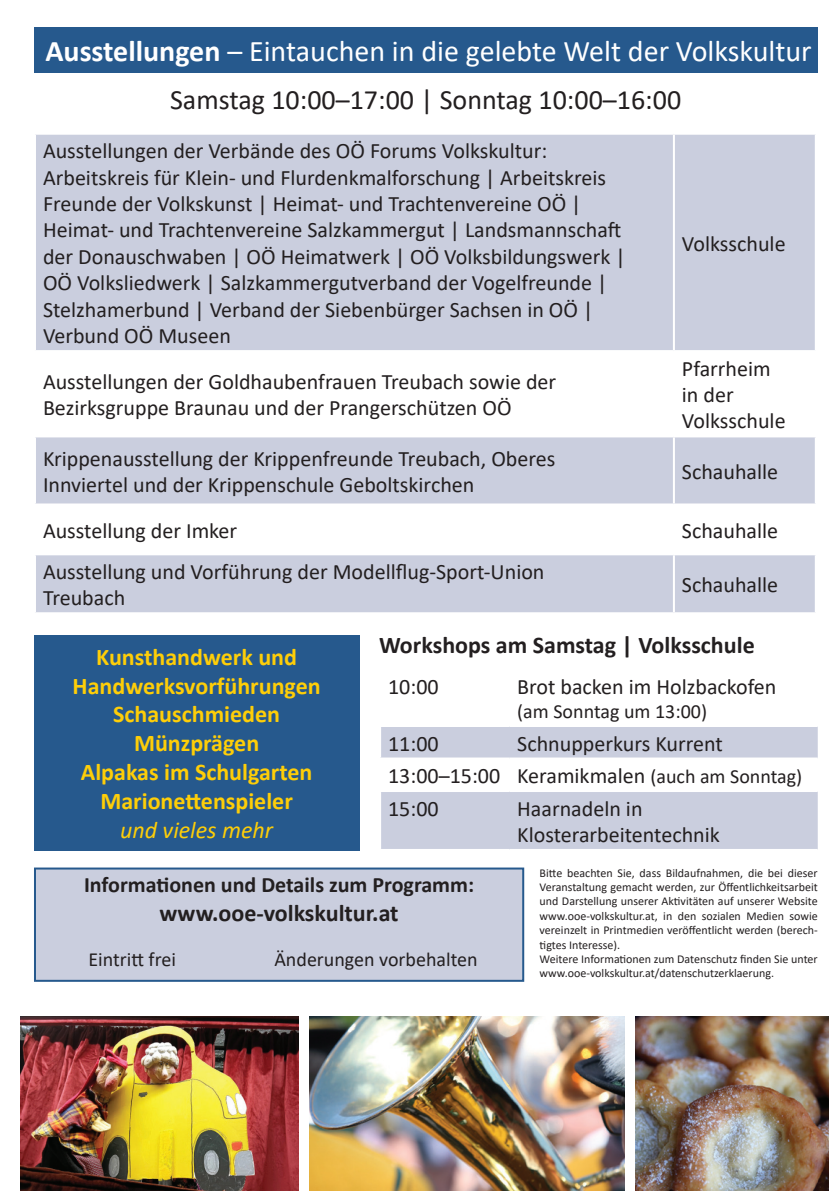
<style>
.page{position:relative;width:840px;height:1191px;background:#fff}
.page>*{position:absolute;margin:0;border:0;box-sizing:border-box;transform-origin:0 0}
.t1{font:30px "Calibri";color:#fff}
.t2{font:28px "Calibri";color:#231f20}
.t3{font:700 24px/28.8px "Calibri";color:#fece08;text-align:center}
.t4{font:700 24px "Calibri";color:#231f20}
.t5{font:italic 24px "Calibri";color:#fece08}
.t6{font:22px/26.4px "Calibri";color:#231f20}
.t7{font:700 22px "Calibri";color:#231f20}
.t8{font:20px "Calibri";color:#231f20}
.t9{font:12px/14.4px "Calibri";color:#231f20}
.s1{font-weight:700}
.s2{font-size:20px}
</style>
<div class="page">
<div style="left:34px;top:635px;width:325px;height:216px;background:#26598d"></div>
<svg style="left:36px;top:135px;width:778px;height:477px;fill:#cacede"></svg>
<hr style="left:672px;top:135px;width:2px;height:215px;background:#fff">
<hr style="left:34px;top:350px;width:639px;height:2px;background:#fff">
<hr style="left:673px;top:350px;width:143px;height:2px;background:#fff">
<hr style="left:672px;top:352px;width:2px;height:83px;background:#fff">
<hr style="left:34px;top:435px;width:639px;height:2px;background:#fff">
<hr style="left:673px;top:435px;width:143px;height:2px;background:#fff">
<hr style="left:672px;top:437px;width:2px;height:66px;background:#fff">
<hr style="left:34px;top:503px;width:639px;height:2px;background:#fff">
<hr style="left:673px;top:503px;width:143px;height:2px;background:#fff">
<hr style="left:672px;top:505px;width:2px;height:48px;background:#fff">
<hr style="left:34px;top:553px;width:639px;height:2px;background:#fff">
<hr style="left:673px;top:553px;width:143px;height:2px;background:#fff">
<hr style="left:672px;top:555px;width:2px;height:57px;background:#fff">
<div style="left:34px;top:27px;width:782px;height:46px;background:#26598d"></div>
<img style="left:20px;top:1017px;width:278px;height:174px">
<img style="left:309px;top:1017px;width:315px;height:174px">
<img style="left:635px;top:1017px;width:193px;height:174px">
<div style="left:35px;top:868px;width:488px;height:112px;background:#cacede"></div>
<div style="left:34px;top:867px;width:490px;height:114px;border:2px solid #26598d"></div>
<svg style="left:381px;top:727px;width:436px;height:122px;fill:#cacede"></svg>
<hr style="left:379px;top:757px;width:130px;height:2px;background:#fff">
<hr style="left:509px;top:757px;width:308px;height:2px;background:#fff">
<hr style="left:379px;top:790px;width:130px;height:2px;background:#fff">
<hr style="left:509px;top:790px;width:308px;height:2px;background:#fff">
<h1 class="t1" style="left:45px;top:30px;width:767px"><span class="s1">Ausstellungen</span> – Eintauchen in die gelebte Welt der Volkskultur</h1>
<p class="t2" style="left:170px;top:80px;width:512px">Samstag 10:00–17:00 | Sonntag 10:00–16:00</p>
<p class="t6" style="left:43px;top:137px;width:583px">Ausstellungen der Verbände des OÖ Forums Volkskultur:<br>Arbeitskreis für Klein- und Flurdenkmalforschung | Arbeitskreis Freunde der Volkskunst | Heimat- und Trachtenvereine OÖ | Heimat- und Trachtenvereine Salzkammergut | Landsmannschaft der Donauschwaben | OÖ Heimatwerk | OÖ Volksbildungswerk | OÖ Volksliedwerk | Salzkammergutverband der Vogelfreunde | Stelzhamerbund | Verband der Siebenbürger Sachsen in OÖ | Verbund OÖ Museen</p>
<p class="t6" style="left:43px;top:368px;width:514px">Ausstellungen der Goldhaubenfrauen Treubach sowie der<br>Bezirksgruppe Braunau und der Prangerschützen OÖ</p>
<p class="t6" style="left:43px;top:444px;width:513px">Krippenausstellung der Krippenfreunde Treubach, Oberes<br>Innviertel und der Krippenschule Geboltskirchen</p>
<p class="t6" style="left:681px;top:230px;width:105px">Volksschule</p>
<p class="t6" style="left:681px;top:354px;width:105px">Pfarrheim in der<br>Volksschule</p>
<p class="t6" style="left:681px;top:457px;width:98px">Schauhalle</p>
<p class="t6" style="left:43px;top:516px;width:196px">Ausstellung der Imker</p>
<p class="t6" style="left:681px;top:516px;width:98px">Schauhalle</p>
<p class="t6" style="left:43px;top:558px;width:502px">Ausstellung und Vorführung der Modellflug-Sport-Union<br>Treubach</p>
<p class="t6" style="left:681px;top:571px;width:98px">Schauhalle</p>
<p class="t3" style="left:72px;top:642px;width:249px">Kunsthandwerk und<br>Handwerksvorführungen<br>Schauschmieden<br>Münzprägen<br>Alpakas im Schulgarten<br>Marionettenspieler</p>
<p class="t5" style="left:120px;top:813px;width:154px">und vieles mehr</p>
<p class="t4" style="left:379px;top:628px;width:377px">Workshops am Samstag | Volksschule</p>
<p class="t6" style="left:388px;top:673px;width:52px">10:00</p>
<p class="t6" style="left:517px;top:673px;width:260px">Brot backen im Holzbackofen</p>
<p class="t8" style="left:517px;top:697px;width:191px">(am Sonntag um 13:00)</p>
<p class="t6" style="left:388px;top:729px;width:52px">11:00</p>
<p class="t6" style="left:388px;top:726px;width:415px;line-height:32.4px;text-indent:129px">Schnupperkurs Kurrent<br>13:00–15:00 Keramikmalen <span class="s2">(auch am Sonntag)<br></span>15:00</p>
<p class="t6" style="left:517px;top:794px;width:204px">Haarnadeln in<br>Klosterarbeitentechnik</p>
<p class="t7" style="left:84px;top:869px;width:391px">Informationen und Details zum Programm:</p>
<p class="t4" style="left:159px;top:895px;width:240px">www.ooe-volkskultur.at</p>
<p class="t8" style="left:88px;top:945px;width:89px">Eintritt frei</p>
<p class="t8" style="left:274px;top:945px;width:205px">Änderungen vorbehalten</p>
<p class="t9" style="left:539px;top:865px;width:279px">Bitte beachten Sie, dass Bildaufnahmen, die bei dieser Veranstaltung gemacht werden, zur Öffentlichkeitsarbeit und Darstellung unserer Aktivitäten auf unserer Website www.ooe-volkskultur.at, in den sozialen Medien sowie vereinzelt in Printmedien veröffentlicht werden (berech&shy;tigtes Interesse).<br>Weitere Informationen zum Datenschutz finden Sie unter www.ooe-volkskultur.at/datenschutzerklaerung.</p>
</div>
